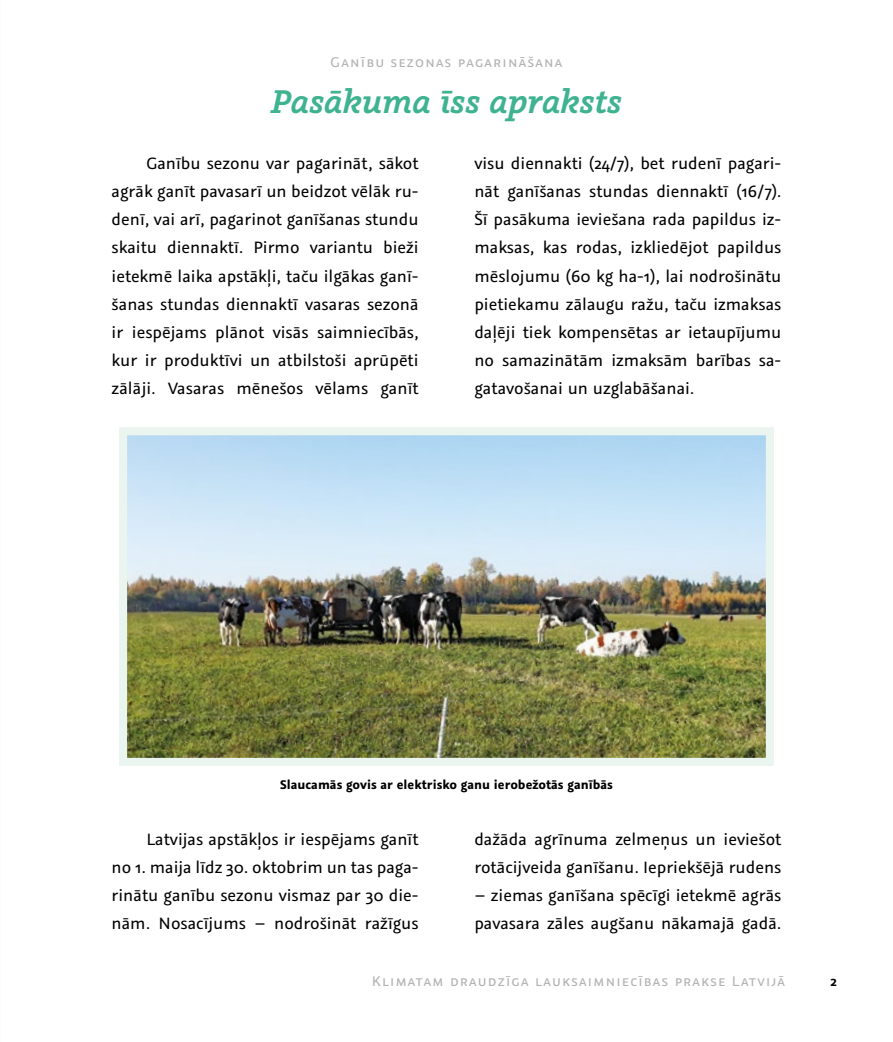
<style>
.page{position:relative;width:893px;height:1042px;background:#fff}
.page>*{position:absolute;margin:0;border:0;box-sizing:border-box;transform-origin:0 0}
.t1{font:italic 600 36.75px "Graublau Slab";letter-spacing:-.005em;color:#3fb38f}
.t2{font:18.38px/28.2px "Graublau Sans";color:#000;text-align:justify}
.t3{font:15.75px "Graublau Sans";letter-spacing:.08em;color:#b3b2b2}
.t4{font:600 15.75px "Graublau Sans";color:#000}
.t5{font:700 14px "Graublau Sans";color:#000}
</style>
<div class="page">
<img style="left:128px;top:436px;width:637px;height:321px">
<div style="left:119px;top:427px;width:655px;height:339px;border:8px solid #ebf5f0"></div>
<p class="t3" style="left:331px;top:53px;width:233px">Ganību sezonas pagarināšana</p>
<h1 class="t1" style="left:271px;top:79px;width:353px">Pasākuma īss apraksts</h1>
<p class="t2" style="left:112px;top:149px;width:308px;text-indent:35px">Ganību sezonu var pagarināt, sākot agrāk ganīt pavasarī un beidzot vēlāk ru&shy;denī, vai arī, pagarinot ganīšanas stundu skaitu diennaktī. Pirmo variantu bieži ietekmē laika apstākļi, taču ilgākas ganī&shy;šanas stundas diennaktī vasaras sezonā ir iespējams plānot visās saimniecībās, kur ir produktīvi un atbilstoši aprūpēti zālāji. Vasaras mēnešos vēlams ganīt</p>
<p class="t2" style="left:474px;top:149px;width:308px">visu diennakti (24/7), bet rudenī pagari&shy;nāt ganīšanas stundas diennaktī (16/7).<br>Šī pasākuma ieviešana rada papildus iz&shy;maksas, kas rodas, izkliedējot papildus mēslojumu (60 kg ha-1), lai nodrošinātu pietiekamu zālaugu ražu, taču izmaksas daļēji tiek kompensētas ar ietaupījumu no samazinātām izmaksām barības sa&shy;gatavošanai un uzglabāšanai.</p>
<p class="t5" style="left:280px;top:775px;width:334px">Slaucamās govis ar elektrisko ganu ierobežotās ganībās</p>
<p class="t2" style="left:112px;top:825px;width:308px;text-indent:35px">Latvijas apstākļos ir iespējams ganīt no 1. maija līdz 30. oktobrim un tas paga&shy;rinātu ganību sezonu vismaz par 30 die&shy;nām. Nosacījums – nodrošināt ražīgus</p>
<p class="t2" style="left:474px;top:825px;width:308px">dažāda agrīnuma zelmeņus un ieviešot rotācijveida ganīšanu. Iepriekšējā rudens</p>
<p class="t2" style="left:474px;top:881px;width:308px">– ziemas ganīšana spēcīgi ietekmē agrās pavasara zāles augšanu nākamajā gadā.</p>
<p class="t3" style="left:372px;top:971px;width:414px">Klimatam draudzīga lauksaimniecības prakse Latvijā</p>
<p class="t4" style="left:830px;top:971px;width:8px">2</p>
</div>
